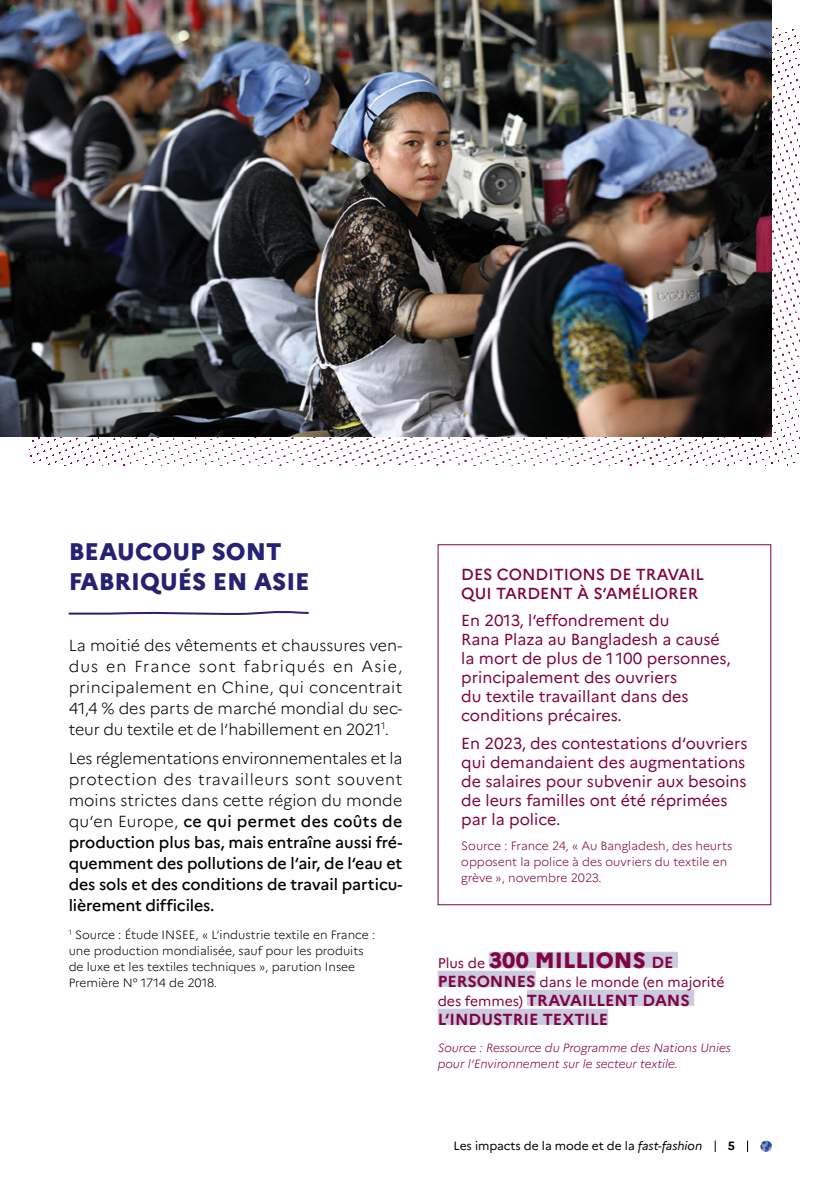
<style>
.page{position:relative;width:840px;height:1191px;background:#fff}
.page>*{position:absolute;margin:0;border:0;box-sizing:border-box;transform-origin:0 0}
.t1{font:800 24px/30.8px "Marianne";color:#252173}
.t2{font:800 22px "Marianne";color:#80053d}
.t3{font:16px/19px "Marianne";color:#80053d}
.t4{font:500 16px/21px "Marianne";letter-spacing:-.01em;color:#000;text-align:justify}
.t5{font:300 16px/21px "Marianne";letter-spacing:-.01em;color:#000;text-align:justify}
.t6{font:500 16px/19px "Marianne";color:#80053d}
.t7{font:700 16px/19px "Marianne";color:#80053d}
.t8{font:14px "Marianne";color:#80053d}
.t9{font:300 12px/16px "Marianne";color:#000}
.t10{font:300 12px/16px "Marianne";color:#80053d}
.t11{font:italic 300 12px/16px "Marianne";color:#80053d}
.t12{font:12px "Marianne";letter-spacing:-.005em;color:#000}
.t13{font:700 12px "Marianne";color:#000}
.s1{font-weight:300}
.s2{font-weight:400;font-size:14px}
.s3{font-weight:700;font-size:16px}
.s4{font-style:italic}
</style>
<div class="page">
<img style="left:29px;top:28px;width:770px;height:437px">
<img style="left:1px;top:0;width:769px;height:437px">
<svg style="left:68px;top:611px;width:241px;height:4px"></svg>
<div style="left:488px;top:951px;width:189px;height:16px;background:#ccc9e2"></div>
<div style="left:437px;top:970px;width:98px;height:16px;background:#ccc9e2"></div>
<div style="left:526px;top:989px;width:167px;height:16px;background:#ccc9e2"></div>
<div style="left:437px;top:1008px;width:171px;height:16px;background:#ccc9e2"></div>
<svg style="left:760px;top:1140px;width:11px;height:12px"></svg>
<svg style="left:714px;top:1140px;width:1px;height:12px"></svg>
<h1 class="t1" style="left:69px;top:534px;width:242px">BEAUCOUP SONT<br>FABRIQUÉS EN ASIE</h1>
<p class="t5" style="left:69px;top:634px;width:335px">La moitié des vêtements et chaussures ven&shy;dus en France sont fabriqués en Asie, principalement en Chine, qui concentrait 41,4 % des parts de marché mondial du sec&shy;teur du textile et de l‘habillement en 2021<sup>1</sup>.</p>
<p class="t4" style="left:69px;top:748px;width:335px"><span class="s1">Les réglementations environnementales et la protection des travailleurs sont souvent moins strictes dans cette région du monde qu‘en Europe,</span> ce qui permet des coûts de production plus bas, mais entraîne aussi fré&shy;quemment des pollutions de l‘air, de l‘eau et des sols et des conditions de travail particu&shy;lièrement difficiles.</p>
<p class="t9" style="left:69px;top:926px;width:308px"><sup>1</sup> Source : Étude INSEE, « L‘industrie textile en France : une production mondialisée, sauf pour les produits de luxe et les textiles techniques », parution Insee Première N° 1714 de 2018.</p>
<p class="t6" style="left:461px;top:564px;width:244px">DES CONDITIONS DE TRAVAIL<br>QUI TARDENT À S‘AMÉLIORER</p>
<p class="t3" style="left:461px;top:611px;width:271px">En 2013, l‘effondrement du<br>Rana Plaza au Bangladesh a causé la mort de plus de 1 100 personnes, principalement des ouvriers<br>du textile travaillant dans des conditions précaires.</p>
<p class="t3" style="left:461px;top:733px;width:288px">En 2023, des contestations d‘ouvriers qui demandaient des augmentations de salaires pour subvenir aux besoins de leurs familles ont été réprimées par la police.</p>
<p class="t10" style="left:461px;top:837px;width:272px">Source : France 24, « Au Bangladesh, des heurts opposent la police à des ouvriers du textile en grève », novembre 2023.</p>
<h2 class="t2" style="left:437px;top:943px;width:237px"><span class="s2">Plus de</span> 300 MILLIONS <span class="s3">DE</span></h2>
<p class="t8" style="left:437px;top:973px;width:288px"><span class="s3">PERSONNES</span> dans le monde (en majorité</p>
<p class="t7" style="left:437px;top:990px;width:253px"><span class="s2">des femmes)</span> TRAVAILLENT DANS<br>L‘INDUSTRIE TEXTILE</p>
<p class="t11" style="left:437px;top:1038px;width:294px">Source : Ressource du Programme des Nations Unies pour l‘Environnement sur le secteur textile.</p>
<p class="t12" style="left:453px;top:1138px;width:250px">Les impacts de la mode et de la <span class="s4">fast-fashion</span></p>
<p class="t13" style="left:727px;top:1138px;width:9px">5</p>
</div>
